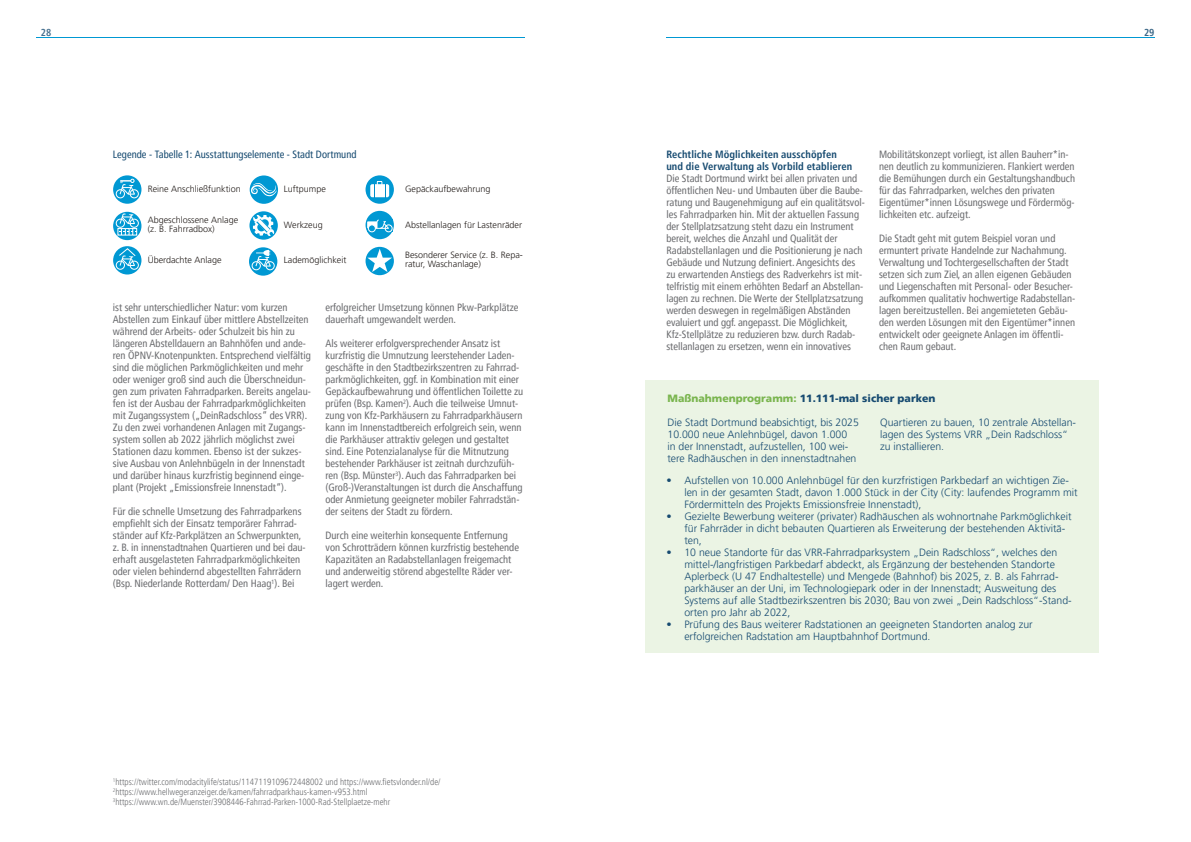
<style>
.page{position:relative;width:1191px;height:842px;background:#fff}
.page>*{position:absolute;margin:0;border:0;box-sizing:border-box;transform-origin:0 0}
.Text{font:condensed 10.5px/12px "Frutiger LT Pro";color:#6c6d70}
.Exkurs_Box_Text{font:300 10.5px/12px "Frutiger LT Pro";color:#174b71}
.Überschrift_im_Text{font:700 condensed 10.5px "Frutiger LT Pro";letter-spacing:.005em;color:#174b71}
.Überschrift_Abbildun{font:condensed 10.5px "Frutiger LT Pro";color:#174b71}
.Exkurs_Box_Überschri{font:900 10.5px "Frutiger LT Pro";color:#174b71}
.t1{font:700 condensed 10px "Frutiger LT Pro";color:#456f8e}
.t2{font:700 condensed 10px "Frutiger LT Pro";color:#3a6686}
.Quellen{font:300 condensed 9px "Frutiger LT Pro";color:#6c6d70}
.t3{font:300 9px/9px "Frutiger LT Pro";color:#241e1b}
.s1{color:#7ab54f}
</style>
<div class="page">
<hr style="left:36px;top:38px;width:488px;height:1px;background:#0098d3">
<hr style="left:666px;top:37px;width:488px;height:1px;background:#0098d3">
<svg style="left:365px;top:175px;width:29px;height:29px"></svg>
<svg style="left:370px;top:184px;width:19px;height:13px"></svg>
<svg style="left:373px;top:181px;width:12px;height:17px"></svg>
<div style="left:250px;top:175px;width:28px;height:29px;background:#0098d3;border-radius:50%"></div>
<svg style="left:251px;top:183px;width:26px;height:13px"></svg>
<svg style="left:365px;top:247px;width:29px;height:28px"></svg>
<svg style="left:367px;top:249px;width:25px;height:23px"></svg>
<svg style="left:249px;top:211px;width:29px;height:29px"></svg>
<svg style="left:253px;top:215px;width:21px;height:21px"></svg>
<svg style="left:113px;top:175px;width:28px;height:29px"></svg>
<div style="left:116px;top:189px;width:9px;height:9px;border:1px solid #fff;border-radius:50%"></div>
<div style="left:130px;top:189px;width:9px;height:9px;border:1px solid #fff;border-radius:50%"></div>
<svg style="left:119px;top:179px;width:16px;height:21px"></svg>
<svg style="left:113px;top:212px;width:28px;height:28px"></svg>
<div style="left:116px;top:219px;width:9px;height:9px;border:1px solid #fff;border-radius:50%"></div>
<div style="left:130px;top:219px;width:9px;height:9px;border:1px solid #fff;border-radius:50%"></div>
<svg style="left:117px;top:213px;width:20px;height:22px"></svg>
<div style="left:113px;top:246px;width:28px;height:28px;background:#0098d3;border-radius:50%"></div>
<div style="left:116px;top:261px;width:9px;height:9px;border:1px solid #fff;border-radius:50%"></div>
<div style="left:130px;top:261px;width:9px;height:9px;border:1px solid #fff;border-radius:50%"></div>
<svg style="left:118px;top:247px;width:19px;height:24px"></svg>
<div style="left:365px;top:211px;width:29px;height:28px;background:#0098d3;border-radius:50%"></div>
<svg style="left:367px;top:224px;width:25px;height:8px"></svg>
<svg style="left:376px;top:219px;width:13px;height:10px"></svg>
<div style="left:385px;top:225px;width:7px;height:7px;border:1px solid #fff;border-radius:50%"></div>
<div style="left:367px;top:221px;width:10px;height:7px;background:#fff"></div>
<div style="left:368px;top:225px;width:7px;height:7px;background:#0098d3;border-radius:50%"></div>
<div style="left:368px;top:225px;width:8px;height:7px;border:1px solid #fff;border-radius:50%"></div>
<svg style="left:249px;top:247px;width:28px;height:29px"></svg>
<svg style="left:255px;top:250px;width:16px;height:22px"></svg>
<div style="left:252px;top:261px;width:9px;height:9px;border:1px solid #fff;border-radius:50%"></div>
<div style="left:265px;top:261px;width:10px;height:9px;border:1px solid #fff;border-radius:50%"></div>
<div style="left:645px;top:380px;width:453px;height:272px;background:#ebf4e4"></div>
<p class="t1" style="left:41px;top:27px;width:12px">28</p>
<p class="t2" style="left:1144px;top:27px;width:12px">29</p>
<p class="Überschrift_Abbildun" style="left:113px;top:148px;width:245px">Legende - Tabelle 1: Ausstattungselemente - Stadt Dortmund</p>
<p class="t3" style="left:148px;top:185px;width:95px">Reine Anschließfunktion</p>
<p class="t3" style="left:148px;top:216px;width:92px">Abgeschlossene Anlage</p>
<p class="t3" style="left:148px;top:225px;width:69px">(z. B. Fahrradbox)</p>
<p class="t3" style="left:148px;top:255px;width:75px">Überdachte Anlage</p>
<p class="t3" style="left:284px;top:185px;width:44px">Luftpumpe</p>
<p class="t3" style="left:405px;top:185px;width:87px">Gepäckaufbewahrung</p>
<p class="t3" style="left:284px;top:220px;width:40px">Werkzeug</p>
<p class="t3" style="left:405px;top:220px;width:119px">Abstellanlagen für Lastenräder</p>
<p class="t3" style="left:284px;top:255px;width:64px">Lademöglichkeit</p>
<p class="t3" style="left:405px;top:251px;width:119px">Besonderer Service (z. B. Repa&shy;ratur, Waschanlage)</p>
<p class="Text" style="left:113px;top:302px;width:199px">ist sehr unterschiedlicher Natur: vom kurzen Abstellen zum Einkauf über mittlere Abstellzeiten während der Arbeits- oder Schulzeit bis hin zu längeren Abstelldauern an Bahnhöfen und ande&shy;ren ÖPNV-Knotenpunkten. Entsprechend vielfältig sind die möglichen Parkmöglichkeiten und mehr oder weniger groß sind auch die Überschneidun&shy;gen zum privaten Fahrradparken. Bereits angelau&shy;fen ist der Ausbau der Fahrradparkmöglichkeiten mit Zugangssystem („DeinRadschloss“ des VRR).<br>Zu den zwei vorhandenen Anlagen mit Zugangs&shy;system sollen ab 2022 jährlich möglichst zwei Stationen dazu kommen. Ebenso ist der sukzes&shy;sive Ausbau von Anlehnbügeln in der Innenstadt und darüber hinaus kurzfristig beginnend einge&shy;plant (Projekt „Emissionsfreie Innenstadt“).</p>
<p class="Text" style="left:113px;top:506px;width:194px">Für die schnelle Umsetzung des Fahrradparkens empfiehlt sich der Einsatz temporärer Fahrrad&shy;ständer auf Kfz-Parkplätzen an Schwerpunkten, z. B. in innenstadtnahen Quartieren und bei dau&shy;erhaft ausgelasteten Fahrradparkmöglichkeiten oder vielen behindernd abgestellten Fahrrädern (Bsp. Niederlande Rotterdam/ Den Haag<sup>1</sup>). Bei</p>
<p class="Text" style="left:325px;top:302px;width:194px">erfolgreicher Umsetzung können Pkw-Parkplätze dauerhaft umgewandelt werden.</p>
<p class="Text" style="left:325px;top:338px;width:199px">Als weiterer erfolgversprechender Ansatz ist kurzfristig die Umnutzung leerstehender Laden&shy;geschäfte in den Stadtbezirkszentren zu Fahrrad&shy;parkmöglichkeiten, ggf. in Kombination mit einer Gepäckaufbewahrung und öffentlichen Toilette zu prüfen (Bsp. Kamen<sup>2</sup>). Auch die teilweise Umnut&shy;zung von Kfz-Parkhäusern zu Fahrradparkhäusern kann im Innenstadtbereich erfolgreich sein, wenn die Parkhäuser attraktiv gelegen und gestaltet sind. Eine Potenzialanalyse für die Mitnutzung bestehender Parkhäuser ist zeitnah durchzufüh&shy;ren (Bsp. Münster<sup>3</sup>). Auch das Fahrradparken bei (Groß-)Veranstaltungen ist durch die Anschaffung oder Anmietung geeigneter mobiler Fahrradstän&shy;der seitens der Stadt zu fördern.</p>
<p class="Text" style="left:325px;top:530px;width:195px">Durch eine weiterhin konsequente Entfernung von Schrotträdern können kurzfristig bestehende Kapazitäten an Radabstellanlagen freigemacht und anderweitig störend abgestellte Räder ver&shy;lagert werden.</p>
<p class="Quellen" style="left:113px;top:777px;width:329px"><sup>1</sup>https://twitter.com/modacitylife/status/1147119109672448002 und https://www.fietsvlonder.nl/de/</p>
<p class="Quellen" style="left:113px;top:787px;width:256px"><sup>2</sup>https://www.hellwegeranzeiger.de/kamen/fahrradparkhaus-kamen-v953.html</p>
<p class="Quellen" style="left:113px;top:797px;width:279px"><sup>3</sup>https://www.wn.de/Muenster/3908446-Fahrrad-Parken-1000-Rad-Stellplaetze-mehr</p>
<p class="Überschrift_im_Text" style="left:666px;top:148px;width:172px">Rechtliche Möglichkeiten ausschöpfen</p>
<p class="Überschrift_im_Text" style="left:666px;top:160px;width:187px">und die Verwaltung als Vorbild etablieren</p>
<p class="Text" style="left:666px;top:172px;width:200px">Die Stadt Dortmund wirkt bei allen privaten und öffentlichen Neu- und Umbauten über die Baube&shy;ratung und Baugenehmigung auf ein qualitätsvol&shy;les Fahrradparken hin. Mit der aktuellen Fassung der Stellplatzsatzung steht dazu ein Instrument bereit, welches die Anzahl und Qualität der Radabstellanlagen und die Positionierung je nach Gebäude und Nutzung definiert. Angesichts des zu erwartenden Anstiegs des Radverkehrs ist mit&shy;telfristig mit einem erhöhten Bedarf an Abstellan&shy;lagen zu rechnen. Die Werte der Stellplatzsatzung werden deswegen in regelmäßigen Abständen evaluiert und ggf. angepasst. Die Möglichkeit, Kfz-Stellplätze zu reduzieren bzw. durch Radab&shy;stellanlagen zu ersetzen, wenn ein innovatives</p>
<p class="Text" style="left:879px;top:148px;width:197px">Mobilitätskonzept vorliegt, ist allen Bauherr*in&shy;nen deutlich zu kommunizieren. Flankiert werden die Bemühungen durch ein Gestaltungshandbuch für das Fahrradparken, welches den privaten Eigentümer*innen Lösungswege und Fördermög&shy;lichkeiten etc. aufzeigt.</p>
<p class="Text" style="left:879px;top:232px;width:198px">Die Stadt geht mit gutem Beispiel voran und ermuntert private Handelnde zur Nachahmung.<br>Verwaltung und Tochtergesellschaften der Stadt setzen sich zum Ziel, an allen eigenen Gebäuden und Liegenschaften mit Personal- oder Besucher&shy;aufkommen qualitativ hochwertige Radabstellan&shy;lagen bereitzustellen. Bei angemieteten Gebäu&shy;den werden Lösungen mit den Eigentümer*innen entwickelt oder geeignete Anlagen im öffentli&shy;chen Raum gebaut.</p>
<p class="Exkurs_Box_Überschri" style="left:667px;top:392px;width:269px"><span class="s1">Maßnahmenprogramm:</span> 11.111-mal sicher parken</p>
<p class="Exkurs_Box_Text" style="left:667px;top:417px;width:193px">Die Stadt Dortmund beabsichtigt, bis 2025<br>10.000 neue Anlehnbügel, davon 1.000<br>in der Innenstadt, aufzustellen, 100 wei&shy;tere Radhäuschen in den innenstadtnahen</p>
<p class="Exkurs_Box_Text" style="left:880px;top:417px;width:197px">Quartieren zu bauen, 10 zentrale Abstellan&shy;lagen des Systems VRR „Dein Radschloss“ zu installieren.</p>
<p class="Exkurs_Box_Text" style="left:684px;top:475px;width:395px;text-indent:-18px">• Aufstellen von 10.000 Anlehnbügel für den kurzfristigen Parkbedarf an wichtigen Zie&shy;len in der gesamten Stadt, davon 1.000 Stück in der City (City: laufendes Programm mit<br>Fördermitteln des Projekts Emissionsfreie Innenstadt),</p>
<p class="Exkurs_Box_Text" style="left:684px;top:511px;width:389px;text-indent:-18px">• Gezielte Bewerbung weiterer (privater) Radhäuschen als wohnortnahe Parkmöglichkeit für Fahrräder in dicht bebauten Quartieren als Erweiterung der bestehenden Aktivitä&shy;ten,</p>
<p class="Exkurs_Box_Text" style="left:684px;top:547px;width:389px;text-indent:-18px">• 10 neue Standorte für das VRR-Fahrradparksystem „Dein Radschloss“, welches den mittel-/langfristigen Parkbedarf abdeckt, als Ergänzung der bestehenden Standorte Aplerbeck (U 47 Endhaltestelle) und Mengede (Bahnhof) bis 2025, z. B. als Fahrrad&shy;parkhäuser an der Uni, im Technologiepark oder in der Innenstadt; Ausweitung des Systems auf alle Stadtbezirkszentren bis 2030; Bau von zwei „Dein Radschloss“-Stand&shy;orten pro Jahr ab 2022,</p>
<p class="Exkurs_Box_Text" style="left:684px;top:619px;width:350px;text-indent:-18px">• Prüfung des Baus weiterer Radstationen an geeigneten Standorten analog zur erfolgreichen Radstation am Hauptbahnhof Dortmund.</p>
</div>
